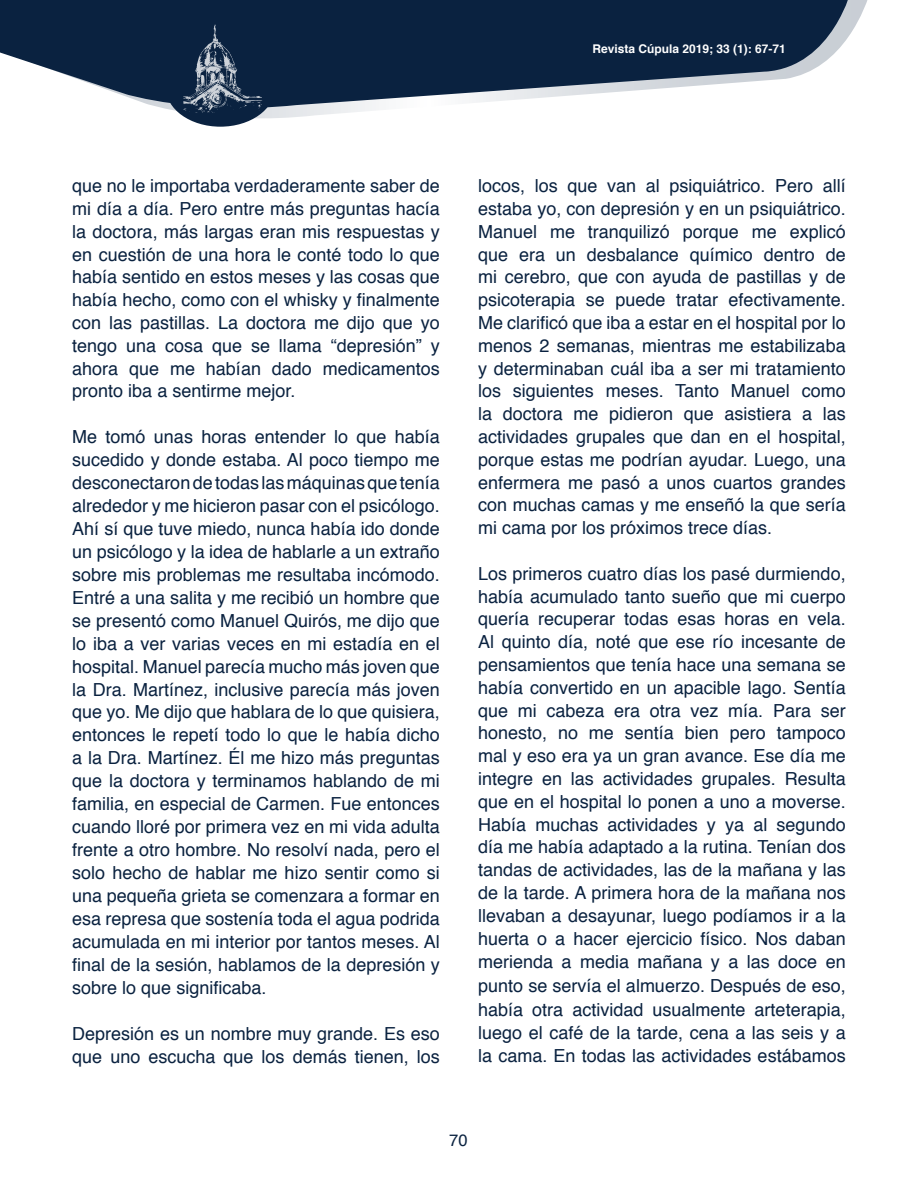
<style>
.page{position:relative;width:918px;height:1188px;background:#fff}
.page>*{position:absolute;margin:0;border:0;box-sizing:border-box;transform-origin:0 0}
.t1{font:18px/23px "Helvetica";color:#0a2240;text-align:justify}
.t2{font:16.5px "Helvetica";color:#0a2240}
.t3{font:700 12px "Helvetica";color:#fff}
</style>
<div class="page">
<svg style="left:0;top:0;width:852px;height:115px;fill:#0a2240"></svg>
<div style="left:166px;top:49px;width:109px;height:78px;background:#0a2240;border-radius:50%"></div>
<svg style="left:183px;top:25px;width:80px;height:88px"></svg>
<p class="t3" style="left:593px;top:39px;width:195px">Revista Cúpula 2019; 33 (1): 67-71</p>
<p class="t1" style="left:72px;top:175px;width:369px">que no le importaba verdaderamente saber de mi día a día. Pero entre más preguntas hacía la doctora, más largas eran mis respuestas y en cuestión de una hora le conté todo lo que había sentido en estos meses y las cosas que había hecho, como con el whisky y finalmente con las pastillas. La doctora me dijo que yo tengo una cosa que se llama “depresión” y ahora que me habían dado medicamentos pronto iba a sentirme mejor.</p>
<p class="t1" style="left:72px;top:426px;width:369px">Me tomó unas horas entender lo que había sucedido y donde estaba. Al poco tiempo me desconectaron de todas las máquinas que tenía alrededor y me hicieron pasar con el psicólogo.<br>Ahí sí que tuve miedo, nunca había ido donde un psicólogo y la idea de hablarle a un extraño sobre mis problemas me resultaba incómodo.<br>Entré a una salita y me recibió un hombre que se presentó como Manuel Quirós, me dijo que lo iba a ver varias veces en mi estadía en el hospital. Manuel parecía mucho más joven que la Dra. Martínez, inclusive parecía más joven que yo. Me dijo que hablara de lo que quisiera, entonces le repetí todo lo que le había dicho a la Dra. Martínez. Él me hizo más preguntas que la doctora y terminamos hablando de mi familia, en especial de Carmen. Fue entonces cuando lloré por primera vez en mi vida adulta frente a otro hombre. No resolví nada, pero el solo hecho de hablar me hizo sentir como si una pequeña grieta se comenzara a formar en esa represa que sostenía toda el agua podrida acumulada en mi interior por tantos meses. Al final de la sesión, hablamos de la depresión y sobre lo que significaba.</p>
<p class="t1" style="left:72px;top:1023px;width:369px">Depresión es un nombre muy grande. Es eso que uno escucha que los demás tienen, los</p>
<p class="t1" style="left:478px;top:175px;width:369px">locos, los que van al psiquiátrico. Pero allí estaba yo, con depresión y en un psiquiátrico.<br>Manuel me tranquilizó porque me explicó que era un desbalance químico dentro de mi cerebro, que con ayuda de pastillas y de psicoterapia se puede tratar efectivamente.<br>Me clarificó que iba a estar en el hospital por lo menos 2 semanas, mientras me estabilizaba y determinaban cuál iba a ser mi tratamiento los siguientes meses. Tanto Manuel como la doctora me pidieron que asistiera a las actividades grupales que dan en el hospital, porque estas me podrían ayudar. Luego, una enfermera me pasó a unos cuartos grandes con muchas camas y me enseñó la que sería mi cama por los próximos trece días.</p>
<p class="t1" style="left:478px;top:563px;width:369px">Los primeros cuatro días los pasé durmiendo, había acumulado tanto sueño que mi cuerpo quería recuperar todas esas horas en vela.<br>Al quinto día, noté que ese río incesante de pensamientos que tenía hace una semana se había convertido en un apacible lago. Sentía que mi cabeza era otra vez mía. Para ser honesto, no me sentía bien pero tampoco mal y eso era ya un gran avance. Ese día me integre en las actividades grupales. Resulta que en el hospital lo ponen a uno a moverse.<br>Había muchas actividades y ya al segundo día me había adaptado a la rutina. Tenían dos tandas de actividades, las de la mañana y las de la tarde. A primera hora de la mañana nos llevaban a desayunar, luego podíamos ir a la huerta o a hacer ejercicio físico. Nos daban merienda a media mañana y a las doce en punto se servía el almuerzo. Después de eso, había otra actividad usualmente arteterapia, luego el café de la tarde, cena a las seis y a la cama. En todas las actividades estábamos</p>
<p class="t2" style="left:449px;top:1128px;width:20px">70</p>
</div>
